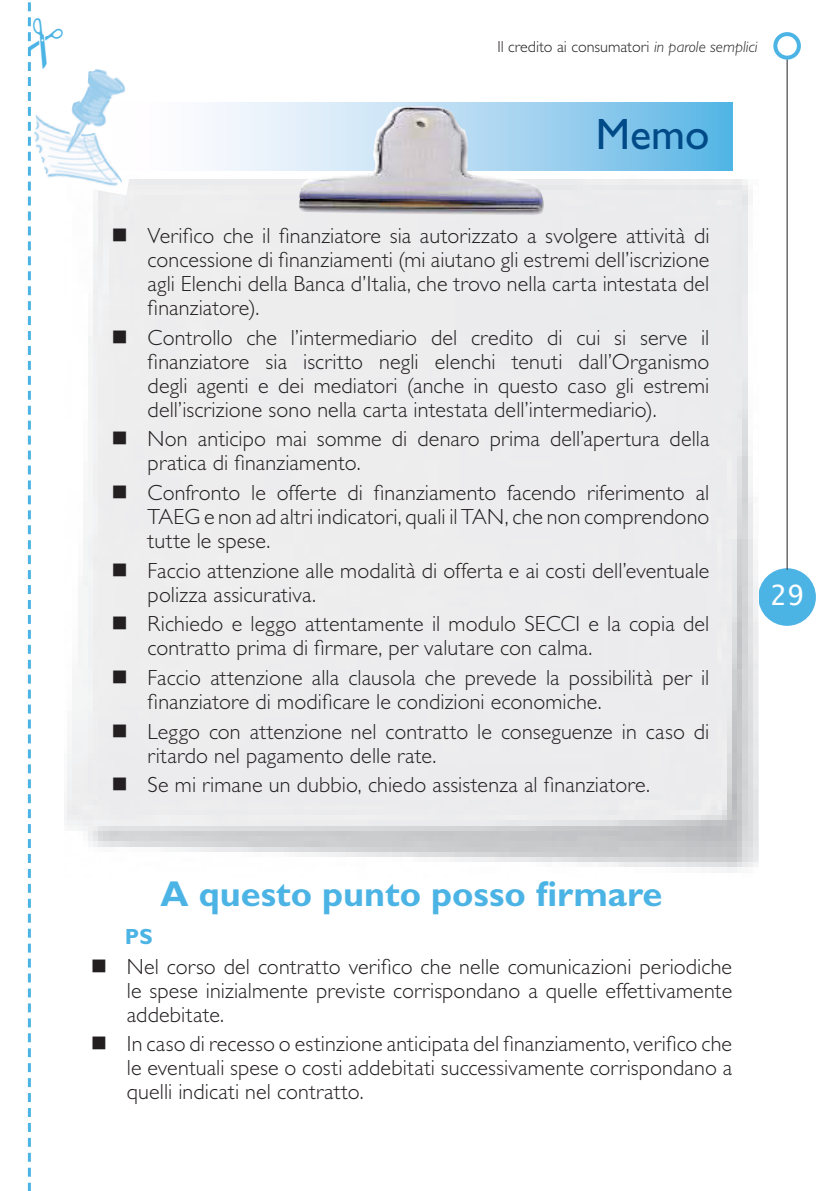
<style>
.page{position:relative;width:840px;height:1191px;background:#fff}
.page>*{position:absolute;margin:0;border:0;box-sizing:border-box;transform-origin:0 0}
.TITOLO_SEZIONE{font:44px "Gill Sans Std";color:#004a87}
.PARAGRAFO{font:700 36px "Gill Sans Std";color:#4cb4e5}
.t1{font:28px "Lucida Console";color:#fff}
.t2{font:300 22px/24px "Gill Sans Std";letter-spacing:.005em;color:#231f20;text-align:justify}
.PARAGRAFO-2{font:700 22px "Gill Sans Std";color:#4cb4e5}
.t3{font:300 16px "Gill Sans Std";color:#231f20}
.s1{font-style:italic}
</style>
<div class="page">
<div style="left:759px;top:570px;width:54px;height:54px;background:#4cb4e5;border-radius:50%"></div>
<div style="left:757px;top:568px;width:58px;height:58px;border:4px solid #4cb4e5;border-radius:50%"></div>
<hr style="left:786px;top:59px;width:1px;height:510px;background:#231f20">
<div style="left:772px;top:32px;width:28px;height:28px;border:4px solid #4cb4e5;border-radius:50%"></div>
<svg style="left:211px;top:102px;width:520px;height:68px"></svg>
<img style="left:296px;top:106px;width:251px;height:109px">
<svg style="left:27px;top:2px;width:121px;height:1189px"></svg>
<p class="t3" style="left:497px;top:38px;width:261px">Il credito ai consumatori <span class="s1">in parole semplici</span></p>
<p class="TITOLO_SEZIONE" style="left:595px;top:109px;width:115px">Memo</p>
<p class="t2" style="left:147px;top:224px;width:563px">Verifico che il finanziatore sia autorizzato a svolgere attività di concessione di finanziamenti (mi aiutano gli estremi dell’iscrizione agli Elenchi della Banca d’Italia, che trovo nella carta intestata del finanziatore).</p>
<p class="t2" style="left:147px;top:325px;width:563px">Controllo che l’intermediario del credito di cui si serve il finanziatore sia iscritto negli elenchi tenuti dall’Organismo degli agenti e dei mediatori (anche in questo caso gli estremi dell’iscrizione sono nella carta intestata dell’intermediario).</p>
<p class="t2" style="left:147px;top:427px;width:563px">Non anticipo mai somme di denaro prima dell’apertura della pratica di finanziamento.</p>
<p class="t2" style="left:147px;top:481px;width:563px">Confronto le offerte di finanziamento facendo riferimento al TAEG e non ad altri indicatori, quali il TAN, che non comprendono tutte le spese.</p>
<p class="t2" style="left:147px;top:558px;width:563px">Faccio attenzione alle modalità di offerta e ai costi dell’eventuale polizza assicurativa.</p>
<p class="t2" style="left:147px;top:612px;width:563px">Richiedo e leggo attentamente il modulo SECCI e la copia del contratto prima di firmare, per valutare con calma.</p>
<p class="t2" style="left:147px;top:666px;width:563px">Faccio attenzione alla clausola che prevede la possibilità per il finanziatore di modificare le condizioni economiche.</p>
<p class="t2" style="left:147px;top:719px;width:563px">Leggo con attenzione nel contratto le conseguenze in caso di ritardo nel pagamento delle rate.</p>
<p class="t2" style="left:147px;top:773px;width:503px">Se mi rimane un dubbio, chiedo assistenza al finanziatore.</p>
<p class="t1" style="left:769px;top:583px;width:35px">29</p>
<p class="PARAGRAFO" style="left:160px;top:872px;width:503px">A questo punto posso firmare</p>
<p class="PARAGRAFO-2" style="left:125px;top:923px;width:29px">PS</p>
<p class="t2" style="left:127px;top:954px;width:606px">Nel corso del contratto verifico che nelle comunicazioni periodiche le spese inizialmente previste corrispondano a quelle effettivamente addebitate.</p>
<p class="t2" style="left:127px;top:1032px;width:606px">In caso di recesso o estinzione anticipata del finanziamento, verifico che le eventuali spese o costi addebitati successivamente corrispondano a quelli indicati nel contratto.</p>
</div>
